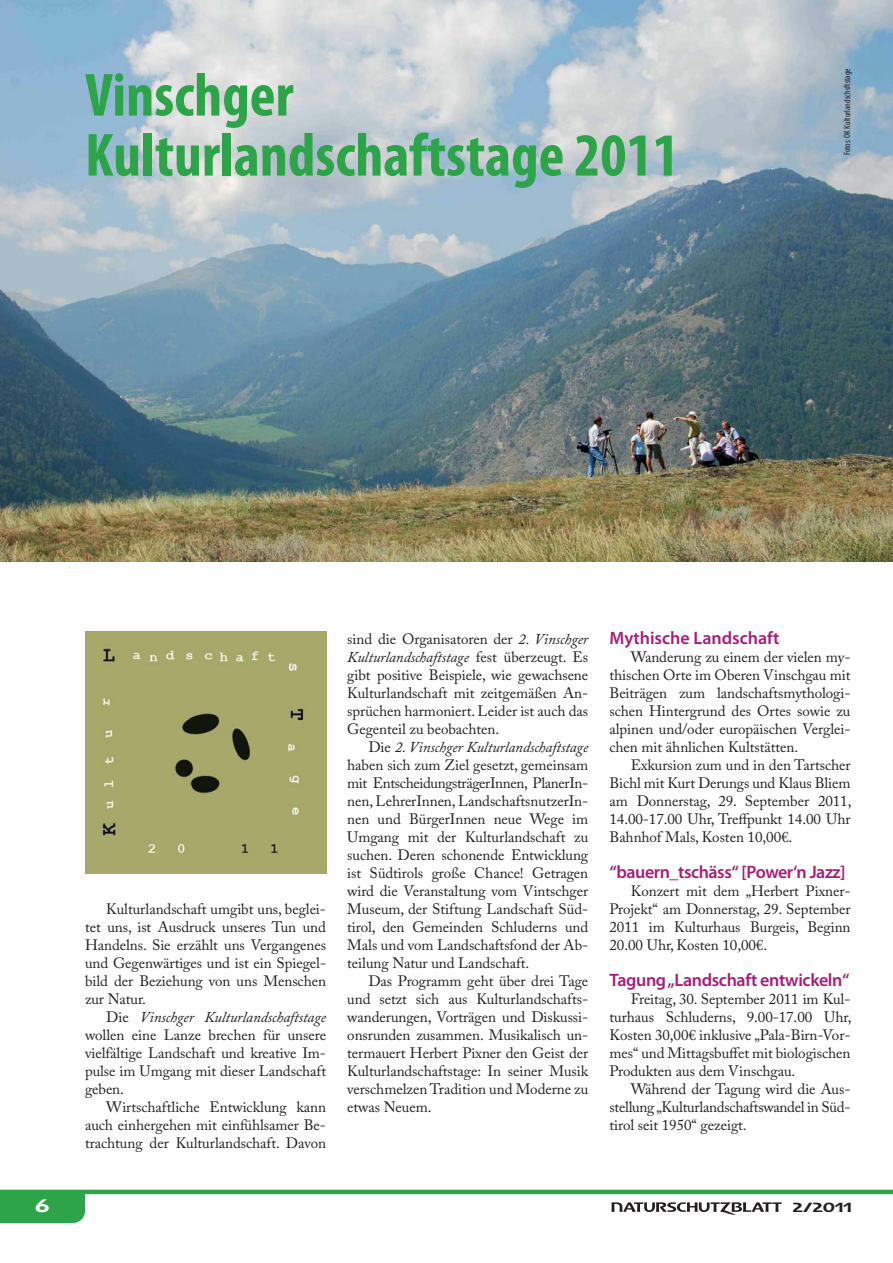
<style>
.page{position:relative;width:893px;height:1263px;background:#fff}
.page>*{position:absolute;margin:0;border:0;box-sizing:border-box;transform-origin:0 0}
.t1{font:700 condensed 61.5px/60px "Myriad Pro";color:#2da44a}
.t2{font:600 18px "Myriad Pro";letter-spacing:-.02em;color:#a51e78}
.t3{font:600 18px "Myriad Pro";color:#a51e78}
.t4{font:18px "Logotypia Pro";color:#fff}
.t5{font:15px/18px "Adobe Caslon Pro";letter-spacing:-.005em;color:#231f20;text-align:justify}
.t6{font:13.2px "Logotypia Pro";color:#231f20}
.t7{font:condensed 9px "Myriad Pro";color:#231f20}
.s1{font-style:italic}
</style>
<div class="page">
<div style="left:0;top:1194px;width:85px;height:29px;background:#2da44a"></div>
<hr style="left:0;top:1190px;width:893px;height:4px;background:#2da44a">
<svg style="left:611px;top:1202px;width:171px;height:13px"></svg>
<img style="left:0;top:0;width:893px;height:562px">
<div style="left:85px;top:631px;width:241px;height:243px;background:#a8a86a"></div>
<h1 class="t1" style="left:85px;top:71px;width:595px">Vinschger<br>Kulturlandschaftstage 2011</h1>
<p class="t7" style="left:844px;top:155px;width:89px;rotate:-90deg">Fotos: OK Kulturlandschsftstage</p>
<p class="t5" style="left:85px;top:902px;width:243px;text-indent:21px">Kulturlandschaft umgibt uns, beglei&shy;tet uns, ist Ausdruck unseres Tun und Handelns. Sie erzählt uns Vergangenes und Gegenwärtiges und ist ein Spiegel&shy;bild der Beziehung von uns Menschen zur Natur.</p>
<p class="t5" style="left:85px;top:1010px;width:243px;text-indent:21px">Die <span class="s1">Vinschger Kulturlandschaftstage </span>wollen eine Lanze brechen für unsere vielfältige Landschaft und kreative Im&shy;pulse im Umgang mit dieser Landschaft geben.</p>
<p class="t5" style="left:85px;top:1100px;width:243px;text-indent:21px">Wirtschaftliche Entwicklung kann auch einhergehen mit einfühlsamer Be&shy;trachtung der Kulturlandschaft. Davon</p>
<p class="t5" style="left:347px;top:632px;width:243px">sind die Organisatoren der <span class="s1">2. Vinschger Kulturlandschaftstage</span> fest überzeugt. Es gibt positive Beispiele, wie gewachsene Kulturlandschaft mit zeitgemäßen An&shy;sprüchen harmoniert. Leider ist auch das Gegenteil zu beobachten.</p>
<p class="t5" style="left:347px;top:740px;width:243px;text-indent:21px">Die <span class="s1">2. Vinschger Kulturlandschaftstage </span>haben sich zum Ziel gesetzt, gemeinsam mit EntscheidungsträgerInnen, PlanerIn&shy;nen, LehrerInnen, LandschaftsnutzerIn&shy;nen und BürgerInnen neue Wege im Umgang mit der Kulturlandschaft zu suchen. Deren schonende Entwicklung ist Südtirols große Chance! Getragen wird die Veranstaltung vom Vintschger Museum, der Stiftung Landschaft Süd&shy;tirol, den Gemeinden Schluderns und Mals und vom Landschaftsfond der Ab&shy;teilung Natur und Landschaft.</p>
<p class="t5" style="left:347px;top:974px;width:243px;text-indent:21px">Das Programm geht über drei Tage und setzt sich aus Kulturlandschafts&shy;wanderungen, Vorträgen und Diskussi&shy;onsrunden zusammen. Musikalisch un&shy;termauert Herbert Pixner den Geist der Kulturlandschaftstage: In seiner Musik verschmelzen Tradition und Moderne zu etwas Neuem.</p>
<p class="t3" style="left:609px;top:631px;width:172px">Mythische Landschaft</p>
<p class="t5" style="left:609px;top:650px;width:243px;text-indent:21px">Wanderung zu einem der vielen my&shy;thischen Orte im Oberen Vinschgau mit Beiträgen zum landschaftsmythologi&shy;schen Hintergrund des Ortes sowie zu alpinen und/oder europäischen Verglei&shy;chen mit ähnlichen Kultstätten.</p>
<p class="t5" style="left:609px;top:758px;width:243px;text-indent:21px">Exkursion zum und in den Tartscher Bichl mit Kurt Derungs und Klaus Bliem am Donnerstag, 29. September 2011, 14.00-17.00 Uhr, Treffpunkt 14.00 Uhr Bahnhof Mals, Kosten 10,00€.</p>
<p class="t2" style="left:609px;top:865px;width:238px">“bauern_tschäss“ [Power‘n Jazz]</p>
<p class="t5" style="left:609px;top:884px;width:243px;text-indent:21px">Konzert mit dem „Herbert Pixner-Projekt“ am Donnerstag, 29. September 2011 im Kulturhaus Burgeis, Beginn 20.00 Uhr, Kosten 10,00€.</p>
<p class="t2" style="left:609px;top:973px;width:241px">Tagung „Landschaft entwickeln“</p>
<p class="t5" style="left:609px;top:992px;width:243px;text-indent:21px">Freitag, 30. September 2011 im Kul&shy;turhaus Schluderns, 9.00-17.00 Uhr, Kosten 30,00€ inklusive „Pala-Birn-Vor&shy;mes“ und Mittagsbuffet mit biologischen Produkten aus dem Vinschgau.</p>
<p class="t5" style="left:609px;top:1082px;width:242px;text-indent:21px">Während der Tagung wird die Aus&shy;stellung „Kulturlandschaftswandel in Süd&shy;tirol seit 1950“ gezeigt.</p>
<p class="t4" style="left:36px;top:1195px;width:15px">6</p>
<p class="t6" style="left:792px;top:1199px;width:61px">2/2011</p>
</div>
